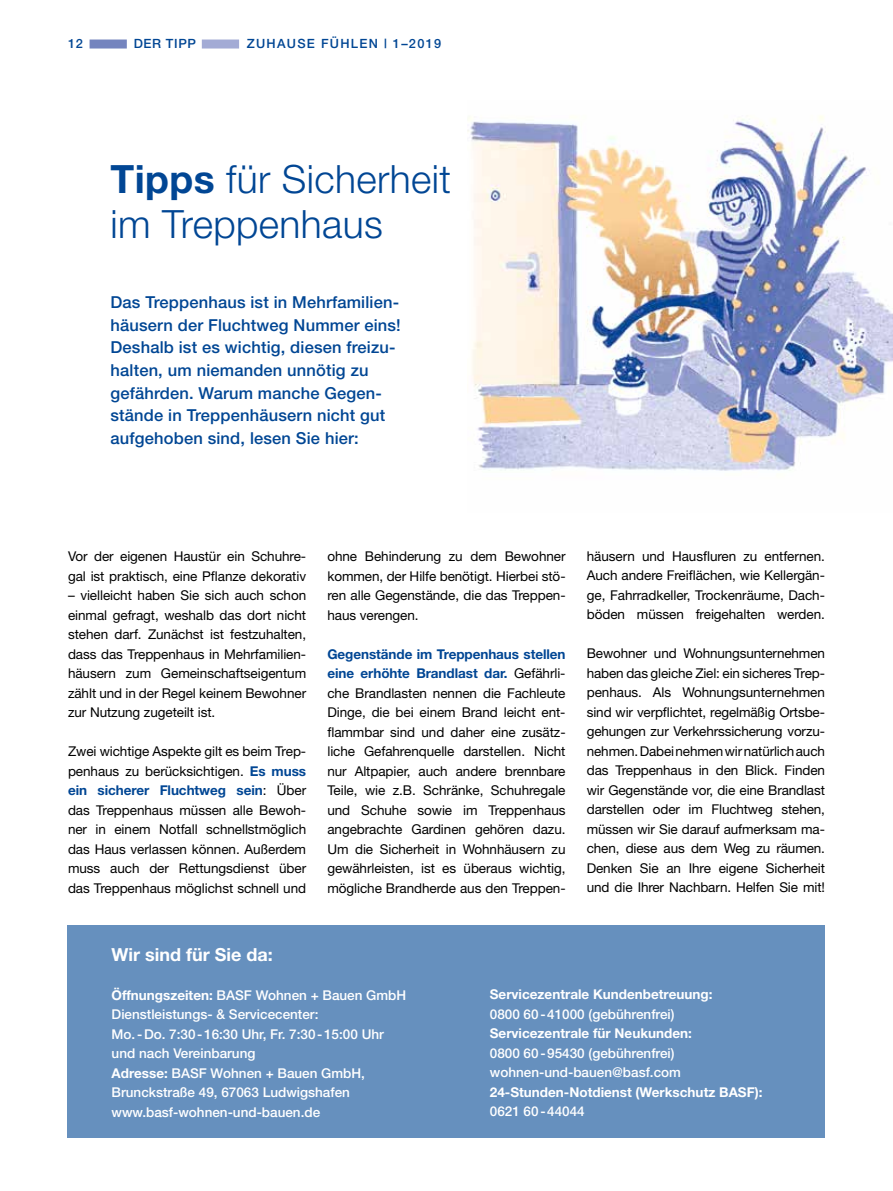
<style>
.page{position:relative;width:893px;height:1191px;background:#fff}
.page>*{position:absolute;margin:0;border:0;box-sizing:border-box;transform-origin:0 0}
.t1{font:300 39px/45px "Helvetica Neue";letter-spacing:.01em;color:#014694}
.t2{font:700 18px "Helvetica Neue";color:#fff}
.t3{font:500 16.5px/22.5px "Helvetica Neue";letter-spacing:.01em;color:#014694}
.t4{font:13.5px/19.5px "Helvetica Neue";letter-spacing:-.005em;color:#000;text-align:justify}
.t5{font:500 13.5px/19.5px "Helvetica Neue";color:#fff}
.t6{font:700 13.5px "Helvetica Neue";color:#fff}
.t7{font:500 12.75px "Helvetica Neue";letter-spacing:.1em;color:#014694}
.s1{font-weight:700}
.s2{font-weight:700;color:#014694}
</style>
<div class="page">
<img style="left:467px;top:115px;width:426px;height:356px">
<div style="left:68px;top:925px;width:757px;height:212px;background:#6690be"></div>
<div style="left:90px;top:40px;width:37px;height:9px;background:#7484be"></div>
<div style="left:202px;top:40px;width:37px;height:9px;background:#a3abd5"></div>
<p class="t7" style="left:68px;top:36px;width:16px">12</p>
<p class="t7" style="left:134px;top:36px;width:64px">DER TIPP</p>
<p class="t7" style="left:247px;top:36px;width:196px">ZUHAUSE FÜHLEN | 1–2019</p>
<h1 class="t1" style="left:111px;top:156px;width:342px"><span class="s1">Tipps</span> für Sicherheit im Treppenhaus</h1>
<p class="t3" style="left:111px;top:291px;width:292px">Das Treppenhaus ist in Mehrfamilien&shy;häusern der Fluchtweg Nummer eins!<br>Deshalb ist es wichtig, diesen freizu&shy;halten, um niemanden unnötig zu gefährden. Warum manche Gegen&shy;stände in Treppenhäusern nicht gut aufgehoben sind, lesen Sie hier:</p>
<p class="t4" style="left:68px;top:546px;width:240px">Vor der eigenen Haustür ein Schuhre&shy;gal ist praktisch, eine Pflanze dekorativ</p>
<p class="t4" style="left:68px;top:585px;width:240px">– vielleicht haben Sie sich auch schon einmal gefragt, weshalb das dort nicht stehen darf. Zunächst ist festzuhalten, dass das Treppenhaus in Mehrfamilien&shy;häusern zum Gemeinschaftseigentum zählt und in der Regel keinem Bewohner zur Nutzung zugeteilt ist.</p>
<p class="t4" style="left:68px;top:741px;width:240px">Zwei wichtige Aspekte gilt es beim Trep&shy;penhaus zu berücksichtigen. <span class="s2">Es muss ein sicherer Fluchtweg sein</span>: Über das Treppenhaus müssen alle Bewoh&shy;ner in einem Notfall schnellstmöglich das Haus verlassen können. Außerdem muss auch der Rettungsdienst über das Treppenhaus möglichst schnell und</p>
<p class="t4" style="left:327px;top:546px;width:240px">ohne Behinderung zu dem Bewohner kommen, der Hilfe benötigt. Hierbei stö&shy;ren alle Gegenstände, die das Treppen&shy;haus verengen.</p>
<p class="t4" style="left:327px;top:644px;width:240px"><span class="s2">Gegenstände im Treppenhaus stellen eine erhöhte Brandlast dar.</span> Gefährli&shy;che Brandlasten nennen die Fachleute Dinge, die bei einem Brand leicht ent&shy;flammbar sind und daher eine zusätz&shy;liche Gefahrenquelle darstellen. Nicht nur Altpapier, auch andere brennbare Teile, wie z.B. Schränke, Schuhregale und Schuhe sowie im Treppenhaus angebrachte Gardinen gehören dazu.<br>Um die Sicherheit in Wohnhäusern zu gewährleisten, ist es überaus wichtig, mögliche Brandherde aus den Treppen-</p>
<p class="t4" style="left:587px;top:546px;width:240px">häusern und Hausfluren zu entfernen.<br>Auch andere Freiflächen, wie Kellergän&shy;ge, Fahrradkeller, Trockenräume, Dach&shy;böden müssen freigehalten werden.</p>
<p class="t4" style="left:587px;top:643px;width:240px">Bewohner und Wohnungsunternehmen haben das gleiche Ziel: ein sicheres Trep&shy;penhaus. Als Wohnungsunternehmen sind wir verpflichtet, regelmäßig Ortsbe&shy;gehungen zur Verkehrssicherung vorzu&shy;nehmen. Dabei nehmen wir natürlich auch das Treppenhaus in den Blick. Finden wir Gegenstände vor, die eine Brandlast darstellen oder im Fluchtweg stehen, müssen wir Sie darauf aufmerksam ma&shy;chen, diese aus dem Weg zu räumen.<br>Denken Sie an Ihre eigene Sicherheit und die Ihrer Nachbarn. Helfen Sie mit!</p>
<h2 class="t2" style="left:112px;top:943px;width:163px">Wir sind für Sie da:</h2>
<p class="t5" style="left:112px;top:984px;width:296px"><span class="s1">Öffnungszeiten:</span> BASF Wohnen + Bauen GmbH Dienstleistungs- &amp; Servicecenter:<br>Mo.-Do. 7:30-16:30 Uhr, Fr. 7:30-15:00 Uhr und nach Vereinbarung<br><span class="s1">Adresse:</span> BASF Wohnen + Bauen GmbH, Brunckstraße 49, 67063 Ludwigshafen www.basf-wohnen-und-bauen.de</p>
<p class="t6" style="left:490px;top:986px;width:224px">Servicezentrale Kundenbetreuung:</p>
<p class="t5" style="left:490px;top:1004px;width:186px">0800 60-41000 (gebührenfrei)</p>
<p class="t6" style="left:490px;top:1025px;width:204px">Servicezentrale für Neukunden:</p>
<p class="t5" style="left:490px;top:1043px;width:193px">0800 60-95430 (gebührenfrei) wohnen-und-bauen@basf.com</p>
<p class="t6" style="left:490px;top:1083px;width:274px">24-Stunden-Notdienst (Werkschutz BASF):</p>
<p class="t5" style="left:490px;top:1101px;width:96px">0621 60-44044</p>
</div>
